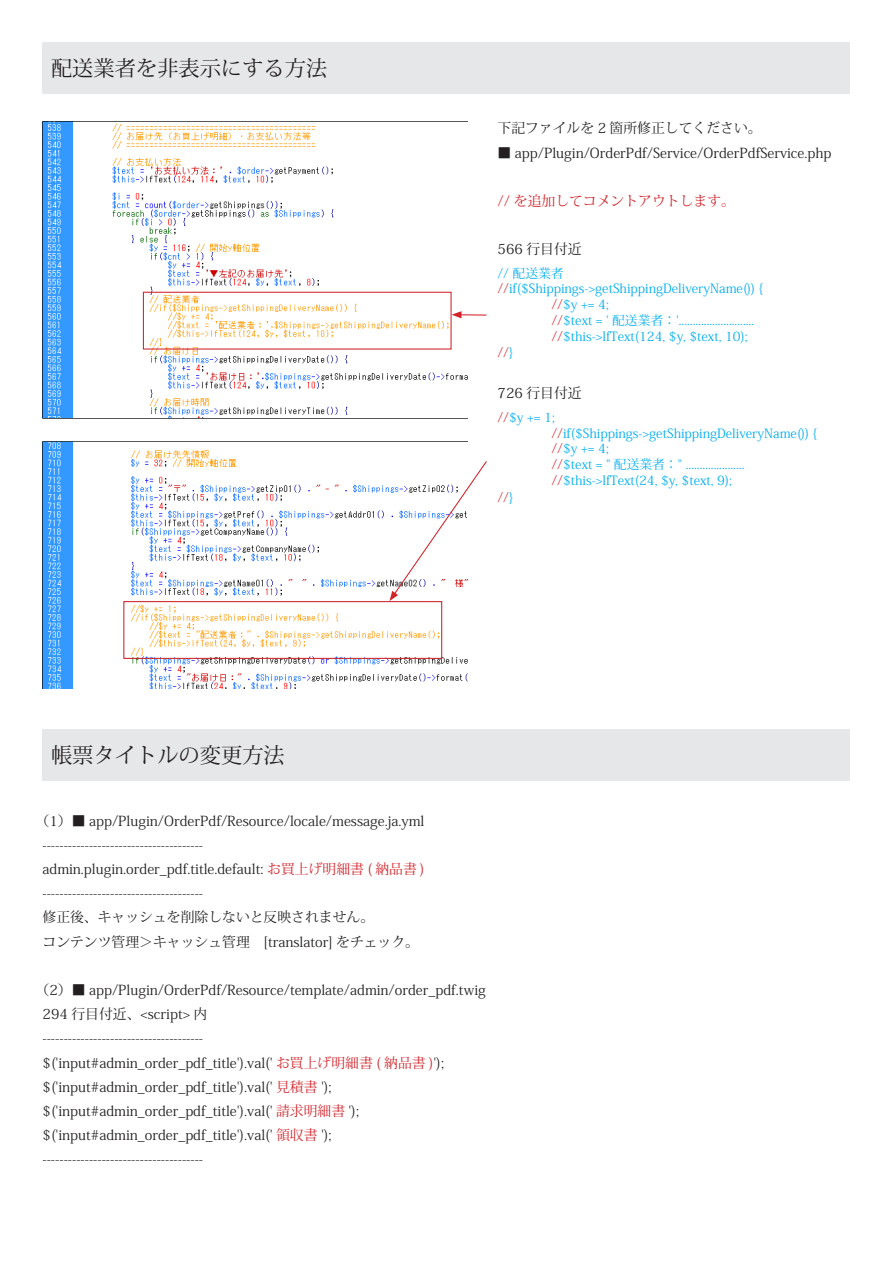
<style>
.page{position:relative;width:893px;height:1263px;background:#fff}
.page>*{position:absolute;margin:0;border:0;box-sizing:border-box;transform-origin:0 0}
.t1{font:21.3px "Koz Min Pro";color:#231f20}
.t2{font:13.8px "Koz Min Pro";color:#231f20}
.t3{font:13.8px "Koz Min Pro";color:#d1232a}
.t4{font:12.75px "Koz Min Pro";color:#00aeef}
.t5{font:12.75px "Koz Min Pro";color:#d1232a}
.s1{color:#d1232a}
.s2{color:#00aeef}
</style>
<div class="page">
<div style="left:43px;top:43px;width:807px;height:51px;background:#e6e7e9"></div>
<img style="left:43px;top:121px;width:425px;height:568px">
<div style="left:43px;top:729px;width:807px;height:51px;background:#e6e7e9"></div>
<div style="left:143px;top:292px;width:309px;height:58px;border:1px solid #d1232a"></div>
<div style="left:123px;top:601px;width:319px;height:58px;border:1px solid #d1232a"></div>
<hr style="left:459px;top:314px;width:27px;height:2px;background:#d1232a">
<svg style="left:452px;top:311px;width:10px;height:7px"></svg>
<svg style="left:389px;top:460px;width:98px;height:141px"></svg>
<p class="t1" style="left:51px;top:53px;width:278px">配送業者を非表示にする方法</p>
<p class="t2" style="left:497px;top:119px;width:266px">下記ファイルを 2 箇所修正してください。</p>
<p class="t2" style="left:497px;top:143px;width:335px">■ app/Plugin/OrderPdf/Service/OrderPdfService.php</p>
<p class="t3" style="left:497px;top:191px;width:239px">// を追加してコメントアウトします。</p>
<p class="t2" style="left:497px;top:239px;width:86px">566 行目付近</p>
<p class="t4" style="left:497px;top:264px;width:68px">// 配送業者</p>
<p class="t4" style="left:497px;top:280px;width:267px"><span class="s1">//</span>if($Shippings-&gt;getShippingDeliveryName()) {</p>
<p class="t4" style="left:551px;top:296px;width:59px"><span class="s1">//</span>$y += 4;</p>
<p class="t4" style="left:551px;top:312px;width:204px"><span class="s1">//</span>$text = ' 配送業者：'...........................</p>
<p class="t4" style="left:551px;top:328px;width:198px"><span class="s1">//</span>$this-&gt;lfText(124, $y, $text, 10);</p>
<p class="t5" style="left:497px;top:344px;width:17px">//<span class="s2">}</span></p>
<p class="t2" style="left:497px;top:383px;width:86px">726 行目付近</p>
<p class="t4" style="left:497px;top:408px;width:59px"><span class="s1">//</span>$y += 1;</p>
<p class="t4" style="left:551px;top:424px;width:267px"><span class="s1">//</span>if($Shippings-&gt;getShippingDeliveryName()) {</p>
<p class="t4" style="left:551px;top:440px;width:59px"><span class="s1">//</span>$y += 4;</p>
<p class="t4" style="left:551px;top:456px;width:194px"><span class="s1">//</span>$text = " 配送業者：" .....................</p>
<p class="t4" style="left:551px;top:472px;width:182px"><span class="s1">//</span>$this-&gt;lfText(24, $y, $text, 9);</p>
<p class="t5" style="left:497px;top:488px;width:17px">//<span class="s2">}</span></p>
<p class="t1" style="left:51px;top:740px;width:235px">帳票タイトルの変更方法</p>
<p class="t2" style="left:36px;top:811px;width:390px">（1）■ app/Plugin/OrderPdf/Resource/locale/message.ja.yml</p>
<p class="t2" style="left:43px;top:835px;width:162px">--------------------------------------</p>
<p class="t2" style="left:43px;top:859px;width:384px">admin.plugin.order_pdf.title.default: <span class="s1">お買上げ明細書 ( 納品書 )</span></p>
<p class="t2" style="left:43px;top:883px;width:162px">--------------------------------------</p>
<p class="t2" style="left:43px;top:907px;width:333px">修正後、キャッシュを削除しないと反映されません。</p>
<p class="t2" style="left:43px;top:932px;width:378px">コンテンツ管理＞キャッシュ管理　[translator] をチェック。</p>
<p class="t2" style="left:36px;top:980px;width:452px">（2）■ app/Plugin/OrderPdf/Resource/template/admin/order_pdf.twig</p>
<p class="t2" style="left:43px;top:1004px;width:166px">294 行目付近、&lt;script&gt; 内</p>
<p class="t2" style="left:43px;top:1028px;width:162px">--------------------------------------</p>
<p class="t2" style="left:43px;top:1053px;width:403px">$('input#admin_order_pdf_title').val(' <span class="s1">お買上げ明細書 ( 納品書 )</span>');</p>
<p class="t2" style="left:43px;top:1077px;width:290px">$('input#admin_order_pdf_title').val(' <span class="s1">見積書</span> ');</p>
<p class="t2" style="left:43px;top:1101px;width:318px">$('input#admin_order_pdf_title').val(' <span class="s1">請求明細書</span> ');</p>
<p class="t2" style="left:43px;top:1125px;width:290px">$('input#admin_order_pdf_title').val(' <span class="s1">領収書</span> ');</p>
<p class="t2" style="left:43px;top:1149px;width:162px">--------------------------------------</p>
</div>
